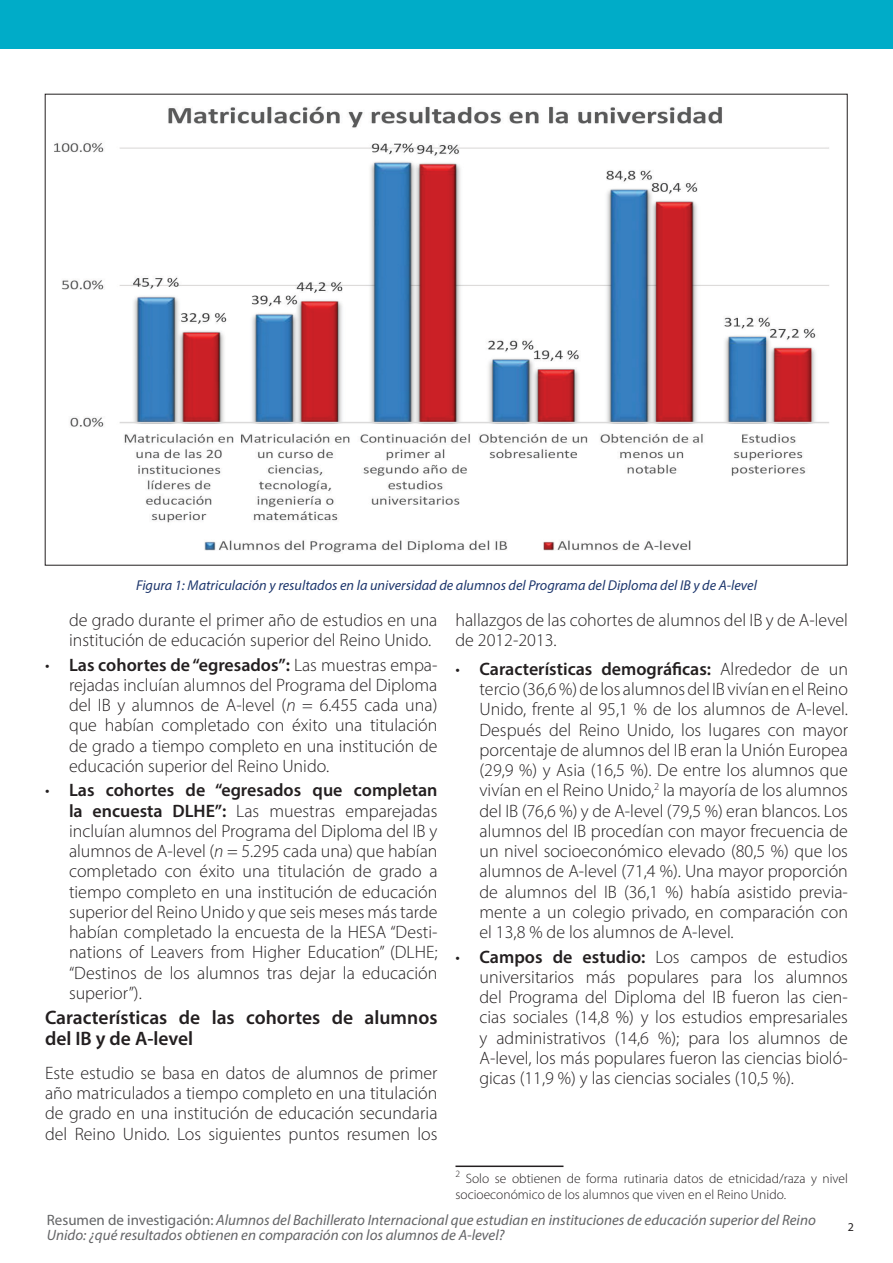
<style>
.page{position:relative;width:893px;height:1263px;background:#fff}
.page>*{position:absolute;margin:0;border:0;box-sizing:border-box;transform-origin:0 0}
.Body_subheading{font:600 19.5px/21px "Myriad Pro";color:#231f20}
.Main_body{font:300 18px/20.2px "Myriad Pro";color:#231f20;text-align:justify}
.t1{font:italic 15px/15px "Myriad Pro";color:#636466}
.t2{font:italic 14.25px "Myriad Pro";color:#1e376d}
.Footnote{font:300 13.5px/16.5px "Myriad Pro";color:#231f20}
.t3{font:12px "Myriad Pro";color:#231f20}
.s1{font-weight:600}
.s2{font-style:italic}
.s3{font-style:normal}
</style>
<div class="page">
<div style="left:0;top:0;width:893px;height:48px;background:#00acc8"></div>
<hr style="left:455px;top:1165px;width:108px;height:2px;background:#231f20">
<img style="left:54px;top:106px;width:775px;height:447px">
<p class="t2" style="left:136px;top:577px;width:622px">Figura 1: Matriculación y resultados en la universidad de alumnos del Programa del Diploma del IB y de A-level</p>
<p class="Main_body" style="left:69px;top:609px;width:370px">de grado durante el primer año de estudios en una institución de educación superior del Reino Unido.</p>
<p class="Main_body" style="left:69px;top:654px;width:370px;text-indent:-24px">• <span class="s1">Las cohortes de “egresados”:</span> Las muestras empa&shy;rejadas incluían alumnos del Programa del Diploma del IB y alumnos de A-level (<span class="s2">n</span> = 6.455 cada una) que habían completado con éxito una titulación de grado a tiempo completo en una institución de educación superior del Reino Unido.</p>
<p class="Main_body" style="left:69px;top:780px;width:370px;text-indent:-24px">• <span class="s1">Las cohortes de “egresados que completan la encuesta DLHE”:</span> Las muestras emparejadas incluían alumnos del Programa del Diploma del IB y alumnos de A-level (<span class="s2">n</span> = 5.295 cada una) que habían completado con éxito una titulación de grado a tiempo completo en una institución de educación superior del Reino Unido y que seis meses más tarde habían completado la encuesta de la HESA “Desti&shy;nations of Leavers from Higher Education” (DLHE; “Destinos de los alumnos tras dejar la educación superior”).</p>
<p class="Body_subheading" style="left:45px;top:1007px;width:394px">Características de las cohortes de alumnos del IB y de A-level</p>
<p class="Main_body" style="left:45px;top:1062px;width:394px">Este estudio se basa en datos de alumnos de primer año matriculados a tiempo completo en una titulación de grado en una institución de educación secundaria del Reino Unido. Los siguientes puntos resumen los</p>
<p class="Main_body" style="left:455px;top:609px;width:394px">hallazgos de las cohortes de alumnos del IB y de A-level de 2012-2013.</p>
<p class="Main_body" style="left:479px;top:658px;width:370px;text-indent:-24px">• <span class="s1">Características demográficas:</span> Alrededor de un tercio (36,6 %) de los alumnos del IB vivían en el Reino Unido, frente al 95,1 % de los alumnos de A-level.<br>Después del Reino Unido, los lugares con mayor porcentaje de alumnos del IB eran la Unión Europea (29,9 %) y Asia (16,5 %). De entre los alumnos que vivían en el Reino Unido,<sup>2</sup> la mayoría de los alumnos del IB (76,6 %) y de A-level (79,5 %) eran blancos. Los alumnos del IB procedían con mayor frecuencia de un nivel socioeconómico elevado (80,5 %) que los alumnos de A-level (71,4 %). Una mayor proporción de alumnos del IB (36,1 %) había asistido previa&shy;mente a un colegio privado, en comparación con el 13,8 % de los alumnos de A-level.</p>
<p class="Main_body" style="left:479px;top:946px;width:370px;text-indent:-24px">• <span class="s1">Campos de estudio:</span> Los campos de estudios universitarios más populares para los alumnos del Programa del Diploma del IB fueron las cien&shy;cias sociales (14,8 %) y los estudios empresariales y administrativos (14,6 %); para los alumnos de A-level, los más populares fueron las ciencias bioló&shy;gicas (11,9 %) y las ciencias sociales (10,5 %).</p>
<p class="Footnote" style="left:455px;top:1170px;width:394px"><sup>2</sup> Solo se obtienen de forma rutinaria datos de etnicidad/raza y nivel socioeconómico de los alumnos que viven en el Reino Unido.</p>
<p class="t1" style="left:47px;top:1212px;width:771px"><span class="s3">Resumen de investigación:</span> Alumnos del Bachillerato Internacional que estudian en instituciones de educación superior del Reino<br>Unido: ¿qué resultados obtienen en comparación con los alumnos de A-level?</p>
<p class="t3" style="left:848px;top:1220px;width:8px">2</p>
</div>
